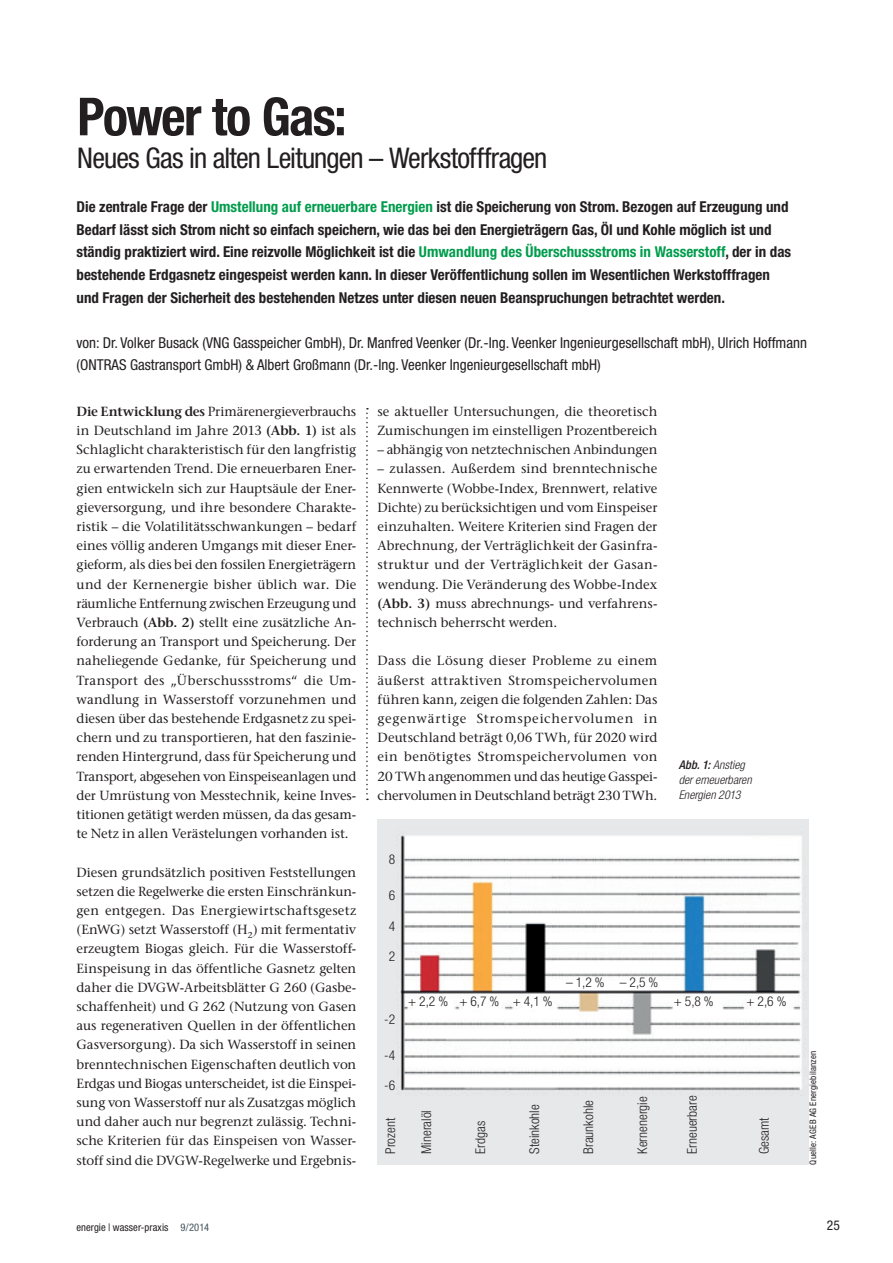
<style>
.page{position:relative;width:893px;height:1263px;background:#fff}
.page>*{position:absolute;margin:0;border:0;box-sizing:border-box;transform-origin:0 0}
.t1{font:700 condensed 52.5px "Helvetica Neue LT Std";letter-spacing:-.035em;color:#231f20}
.t2{font:condensed 28.5px "Helvetica Neue LT Std";letter-spacing:-.03em;color:#231f20}
.t3{font:700 condensed 15px/22.5px "Helvetica Neue LT Std";color:#231f20}
.t4{font:condensed 15px/22.5px "Helvetica Neue LT Std";color:#231f20}
.t5{font:300 condensed 13.5px "Helvetica Neue LT Std";color:#231f20}
.t6{font:condensed 13.5px "Helvetica Neue LT Std";color:#231f20}
.t7{font:13.2px/19.2px "Stone Serif";letter-spacing:-.005em;color:#231f20;text-align:justify}
.t8{font:italic 300 condensed 12px/15px "Helvetica Neue LT Std";letter-spacing:.005em;color:#231f20}
.t9{font:condensed 10.5px "Helvetica Neue LT Std";letter-spacing:.005em;color:#231f20}
.t10{font:condensed 9px "Helvetica Neue LT Std";letter-spacing:.015em;color:#231f20}
.s1{color:#009c4c}
.s2{font-weight:600}
.s3{font-weight:500}
.s4{color:#45555d}
</style>
<div class="page">
<svg style="left:366px;top:408px;width:2px;height:392px"></svg>
<img style="left:378px;top:819px;width:429px;height:345px">
<h1 class="t1" style="left:77px;top:85px;width:271px">Power to Gas:</h1>
<h2 class="t2" style="left:77px;top:142px;width:472px">Neues Gas in alten Leitungen – Werkstofffragen</h2>
<p class="t3" style="left:77px;top:196px;width:716px">Die zentrale Frage der <span class="s1">Umstellung auf erneuerbare Energien</span> ist die Speicherung von Strom. Bezogen auf Erzeugung und Bedarf lässt sich Strom nicht so einfach speichern, wie das bei den Energieträgern Gas, Öl und Kohle möglich ist und ständig praktiziert wird. Eine reizvolle Möglichkeit ist die <span class="s1">Umwandlung des Überschussstroms in Wasserstoff</span>, der in das bestehende Erdgasnetz eingespeist werden kann. In dieser Veröffentlichung sollen im Wesentlichen Werkstofffragen und Fragen der Sicherheit des bestehenden Netzes unter diesen neuen Beanspruchungen betrachtet werden.</p>
<p class="t4" style="left:77px;top:331px;width:732px">von: Dr. Volker Busack (VNG Gasspeicher GmbH), Dr. Manfred Veenker (Dr.-Ing. Veenker Ingenieurgesellschaft mbH), Ulrich Hoffmann (ONTRAS Gastransport GmbH) &amp; Albert Großmann (Dr.-Ing. Veenker Ingenieurgesellschaft mbH)</p>
<p class="t7" style="left:77px;top:402px;width:281px"><span class="s2">Die Entwicklung des</span> Primärenergieverbrauchs in Deutschland im Jahre 2013 <span class="s2">(Abb. 1)</span> ist als Schlaglicht charakteristisch für den langfristig zu erwartenden Trend. Die erneuerbaren Ener&shy;gien entwickeln sich zur Hauptsäule der Ener&shy;gieversorgung, und ihre besondere Charakte&shy;ristik – die Volatilitätsschwankungen – bedarf eines völlig anderen Umgangs mit dieser Ener&shy;gieform, als dies bei den fossilen Energieträgern und der Kernenergie bisher üblich war. Die räumliche Entfernung zwischen Erzeugung und Verbrauch <span class="s2">(Abb. 2)</span> stellt eine zusätzliche An&shy;forderung an Transport und Speicherung. Der naheliegende Gedanke, für Speicherung und Transport des „Überschussstroms“ die Um&shy;wandlung in Wasserstoff vorzunehmen und diesen über das bestehende Erdgasnetz zu spei&shy;chern und zu transportieren, hat den faszinie&shy;renden Hintergrund, dass für Speicherung und Transport, abgesehen von Einspeiseanlagen und der Umrüstung von Messtechnik, keine Inves&shy;titionen getätigt werden müssen, da das gesam&shy;te Netz in allen Verästelungen vorhanden ist.</p>
<p class="t7" style="left:77px;top:862px;width:281px">Diesen grundsätzlich positiven Feststellungen setzen die Regelwerke die ersten Einschränkun&shy;gen entgegen. Das Energiewirtschaftsgesetz (EnWG) setzt Wasserstoff (H<sub>2</sub>) mit fermentativ erzeugtem Biogas gleich. Für die Wasserstoff-Einspeisung in das öffentliche Gasnetz gelten daher die DVGW-Arbeitsblätter G 260 (Gasbe&shy;schaffenheit) und G 262 (Nutzung von Gasen aus regenerativen Quellen in der öffentlichen Gasversorgung). Da sich Wasserstoff in seinen brenntechnischen Eigenschaften deutlich von Erdgas und Biogas unterscheidet, ist die Einspei&shy;sung von Wasserstoff nur als Zusatzgas möglich und daher auch nur begrenzt zulässig. Techni&shy;sche Kriterien für das Einspeisen von Wasser&shy;stoff sind die DVGW-Regelwerke und Ergebnis-</p>
<p class="t7" style="left:378px;top:402px;width:281px">se aktueller Untersuchungen, die theoretisch<br>Zumischungen im einstelligen Prozentbereich</p>
<p class="t7" style="left:378px;top:440px;width:281px">– abhängig von netztechnischen Anbindungen</p>
<p class="t7" style="left:378px;top:459px;width:281px">– zulassen. Außerdem sind brenntechnische Kennwerte (Wobbe-Index, Brennwert, relative Dichte) zu berücksichtigen und vom Einspeiser einzuhalten. Weitere Kriterien sind Fragen der Abrechnung, der Verträglichkeit der Gasinfra&shy;struktur und der Verträglichkeit der Gasan&shy;wendung. Die Veränderung des Wobbe-Index <span class="s2">(Abb. 3)</span> muss abrechnungs- und verfahrens&shy;technisch beherrscht werden.</p>
<p class="t7" style="left:378px;top:651px;width:281px">Dass die Lösung dieser Probleme zu einem äußerst attraktiven Stromspeichervolumen führen kann, zeigen die folgenden Zahlen: Das gegenwärtige Stromspeichervolumen in Deutschland beträgt 0,06 TWh, für 2020 wird ein benötigtes Stromspeichervolumen von 20 TWh angenommen und das heutige Gasspei&shy;chervolumen in Deutschland beträgt 230 TWh.</p>
<p class="t5" style="left:389px;top:851px;width:8px">8</p>
<p class="t5" style="left:389px;top:887px;width:8px">6</p>
<p class="t5" style="left:389px;top:919px;width:8px">4</p>
<p class="t5" style="left:389px;top:949px;width:8px">2</p>
<p class="t5" style="left:566px;top:974px;width:94px">– 1,2 % – 2,5 %</p>
<p class="t8" style="left:679px;top:758px;width:75px"><span class="s3">Abb. 1:</span> Anstieg der erneuerbaren<br>Energien 2013</p>
<p class="t5" style="left:384px;top:1012px;width:12px">-2</p>
<p class="t5" style="left:384px;top:1048px;width:12px">-4</p>
<p class="t5" style="left:384px;top:1078px;width:12px">-6</p>
<p class="t5" style="left:408px;top:993px;width:146px">+ 2,2 % + 6,7 % + 4,1 %</p>
<p class="t5" style="left:674px;top:993px;width:41px">+ 5,8 %</p>
<p class="t5" style="left:747px;top:993px;width:41px">+ 2,6 %</p>
<p class="t5" style="left:383px;top:1154px;width:37px;rotate:-90deg">Prozent</p>
<p class="t5" style="left:419px;top:1154px;width:45px;rotate:-90deg">Mineralöl</p>
<p class="t5" style="left:473px;top:1154px;width:34px;rotate:-90deg">Erdgas</p>
<p class="t5" style="left:527px;top:1154px;width:51px;rotate:-90deg">Steinkohle</p>
<p class="t5" style="left:581px;top:1154px;width:55px;rotate:-90deg">Braunkohle</p>
<p class="t5" style="left:635px;top:1154px;width:59px;rotate:-90deg">Kernenergie</p>
<p class="t5" style="left:684px;top:1154px;width:60px;rotate:-90deg">Erneuerbare</p>
<p class="t5" style="left:756px;top:1154px;width:38px;rotate:-90deg">Gesamt</p>
<p class="t10" style="left:808px;top:1164px;width:115px;rotate:-90deg">Quelle: AGEB AG Energiebilanzen</p>
<p class="t9" style="left:77px;top:1221px;width:134px">energie | wasser-praxis <span class="s4">9/2014</span></p>
<p class="t6" style="left:827px;top:1218px;width:14px">25</p>
</div>
